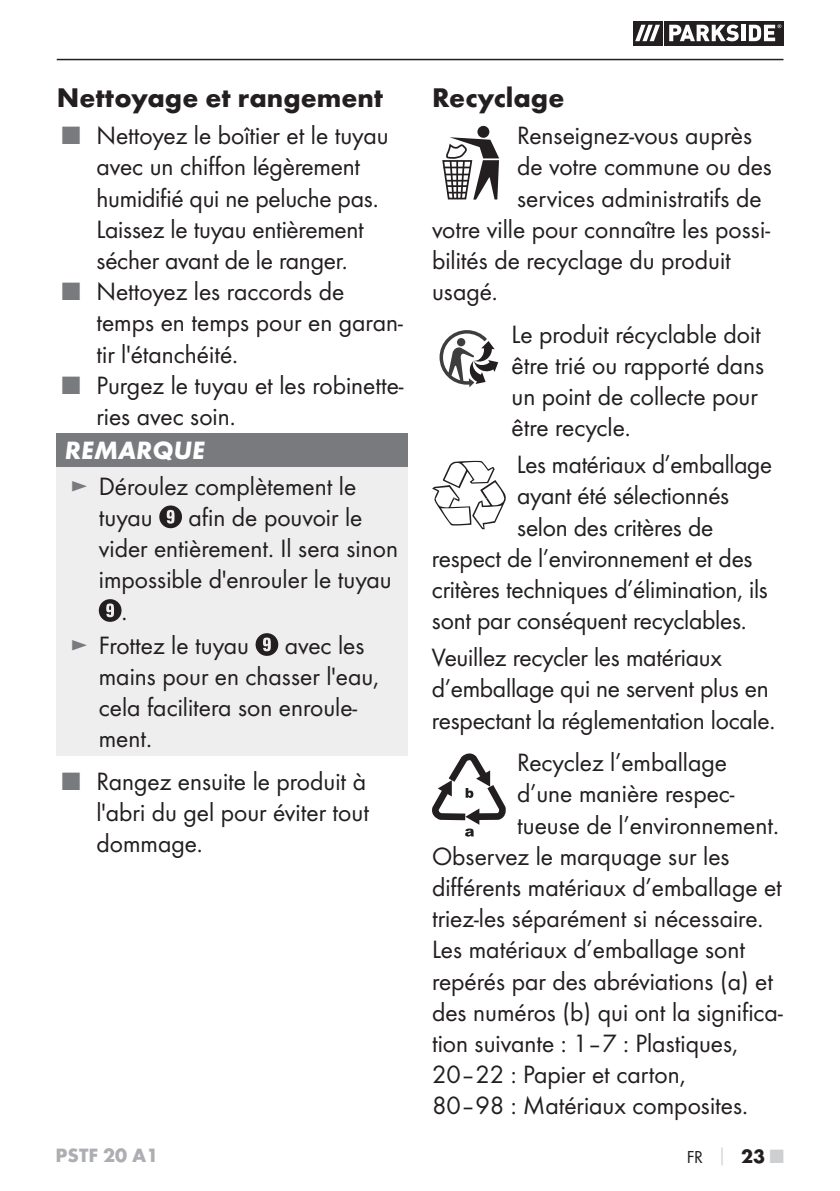
<style>
.page{position:relative;width:840px;height:1191px;background:#fff}
.page>*{position:absolute;margin:0;border:0;box-sizing:border-box;transform-origin:0 0}
.t1{font:700 28px "Futura";color:#231f20}
.t2{font:26px/31.2px "Futura Boo";color:#231f20}
.t3{font:italic 700 26px "Futura";color:#fff}
.t4{font:700 20px "Futura";color:#adaeb2}
.t5{font:18px "Futura Boo";color:#231f20}
.s1{color:#787a7d}
.s2{font-family:"Futura";font-weight:700;color:#cecfd1}
.s3{font-family:"Futura";font-weight:700;font-size:20px}
.s4{font-family:"Futura";font-weight:700;font-size:20px;color:#cecfd1}
</style>
<div class="page">
<hr style="left:57px;top:59px;width:726px;height:1px;background:#231f20">
<svg style="left:633px;top:21px;width:28px;height:24px"></svg>
<div style="left:663px;top:21px;width:120px;height:24px;background:#231f20"></div>
<svg style="left:635px;top:25px;width:24px;height:16px"></svg>
<svg style="left:669px;top:25px;width:69px;height:16px"></svg>
<hr style="left:741px;top:25px;width:4px;height:16px;background:#fff">
<svg style="left:748px;top:24px;width:33px;height:17px"></svg>
<div style="left:57px;top:433px;width:351px;height:34px;background:#787a7d"></div>
<div style="left:57px;top:467px;width:351px;height:288px;background:#eeeeef"></div>
<svg style="left:159px;top:505px;width:23px;height:23px"></svg>
<svg style="left:99px;top:599px;width:22px;height:23px"></svg>
<svg style="left:255px;top:633px;width:23px;height:23px"></svg>
<div style="left:477px;top:126px;width:12px;height:12px;background:#231f20;border-radius:50%"></div>
<svg style="left:442px;top:137px;width:57px;height:63px"></svg>
<svg style="left:439px;top:330px;width:59px;height:57px"></svg>
<svg style="left:432px;top:461px;width:73px;height:68px"></svg>
<svg style="left:432px;top:753px;width:73px;height:83px"></svg>
<p class="t1" style="left:57px;top:87px;width:328px">Nettoyage et rangement</p>
<p class="t2" style="left:96px;top:121px;width:293px;text-indent:-34px"><span class="s1">■</span> Nettoyez le boîtier et le tuyau avec un chiffon légèrement humidifié qui ne peluche pas.<br>Laissez le tuyau entièrement sécher avant de le ranger.</p>
<p class="t2" style="left:96px;top:277px;width:307px;text-indent:-34px"><span class="s1">■</span> Nettoyez les raccords de temps en temps pour en garan&shy;tir l'étanchéité.</p>
<p class="t2" style="left:96px;top:371px;width:308px;text-indent:-34px"><span class="s1">■</span> Purgez le tuyau et les robinette&shy;ries avec soin.</p>
<p class="t3" style="left:65px;top:442px;width:141px">REMARQUE</p>
<p class="t2" style="left:99px;top:472px;width:259px;text-indent:-28px"><span class="s1">►</span> Déroulez complètement le tuyau</p>
<p class="t2" style="left:188px;top:503px;width:175px">afin de pouvoir le</p>
<p class="t2" style="left:99px;top:534px;width:300px">vider entièrement. Il sera sinon</p>
<p class="t2" style="left:99px;top:565px;width:294px">impossible d'enrouler le tuyau</p>
<p class="t2" style="left:121px;top:596px;width:7px">.</p>
<p class="t2" style="left:70px;top:631px;width:180px"><span class="s1">►</span> Frottez le tuyau</p>
<p class="t2" style="left:99px;top:631px;width:282px;text-indent:186px">avec les mains pour en chasser l'eau, cela facilitera son enroule&shy;ment.</p>
<p class="t2" style="left:96px;top:767px;width:274px;text-align:justify;text-indent:-34px"><span class="s1">■</span> Rangez ensuite le produit à l'abri du gel pour éviter tout dommage.</p>
<p class="t1" style="left:432px;top:87px;width:134px">Recyclage</p>
<p class="t2" style="left:517px;top:121px;width:236px">Renseignez-vous auprès</p>
<p class="t2" style="left:517px;top:152px;width:256px">de votre commune ou des</p>
<p class="t2" style="left:517px;top:184px;width:246px">services administratifs de</p>
<p class="t2" style="left:432px;top:215px;width:339px">votre ville pour connaître les possi-</p>
<p class="t2" style="left:432px;top:246px;width:300px">bilités de recyclage du produit</p>
<p class="t2" style="left:432px;top:277px;width:67px">usagé.</p>
<p class="t2" style="left:511px;top:320px;width:254px">Le produit récyclable doit être trié ou rapporté dans un point de collecte pour être recycle.</p>
<p class="t2" style="left:516px;top:450px;width:256px">Les matériaux d’emballage</p>
<p class="t2" style="left:517px;top:481px;width:214px">ayant été sélectionnés</p>
<p class="t2" style="left:517px;top:513px;width:198px">selon des critères de</p>
<p class="t2" style="left:432px;top:544px;width:322px">respect de l’environnement et des</p>
<p class="t2" style="left:432px;top:575px;width:337px">critères techniques d’élimination, ils</p>
<p class="t2" style="left:432px;top:606px;width:316px">sont par conséquent recyclables.</p>
<p class="t2" style="left:432px;top:643px;width:344px">Veuillez recycler les matériaux d’emballage qui ne servent plus en respectant la réglementation locale.</p>
<p class="t2" style="left:517px;top:748px;width:211px">Recyclez l’emballage</p>
<p class="t2" style="left:517px;top:779px;width:219px">d’une manière respec-</p>
<p class="t2" style="left:517px;top:810px;width:263px">tueuse de l’environnement.</p>
<p class="t2" style="left:432px;top:842px;width:299px">Observez le marquage sur les</p>
<p class="t2" style="left:432px;top:873px;width:351px">différents matériaux d’emballage et</p>
<p class="t2" style="left:432px;top:904px;width:333px">triez-les séparément si nécessaire.</p>
<p class="t2" style="left:432px;top:935px;width:314px">Les matériaux d’emballage sont</p>
<p class="t2" style="left:432px;top:966px;width:342px">repérés par des abréviations (a) et</p>
<p class="t2" style="left:432px;top:998px;width:352px">des numéros (b) qui ont la significa-</p>
<p class="t2" style="left:432px;top:1029px;width:307px">tion suivante : 1–7 : Plastiques,</p>
<p class="t2" style="left:432px;top:1060px;width:255px">20–22 : Papier et carton,</p>
<p class="t2" style="left:432px;top:1091px;width:317px">80–98 : Matériaux composites.</p>
<p class="t4" style="left:56px;top:1147px;width:104px">PSTF 20 A1</p>
<p class="t5" style="left:686px;top:1148px;width:98px">FR <span class="s2">│</span> <span class="s3">23</span> <span class="s4">■</span></p>
</div>
